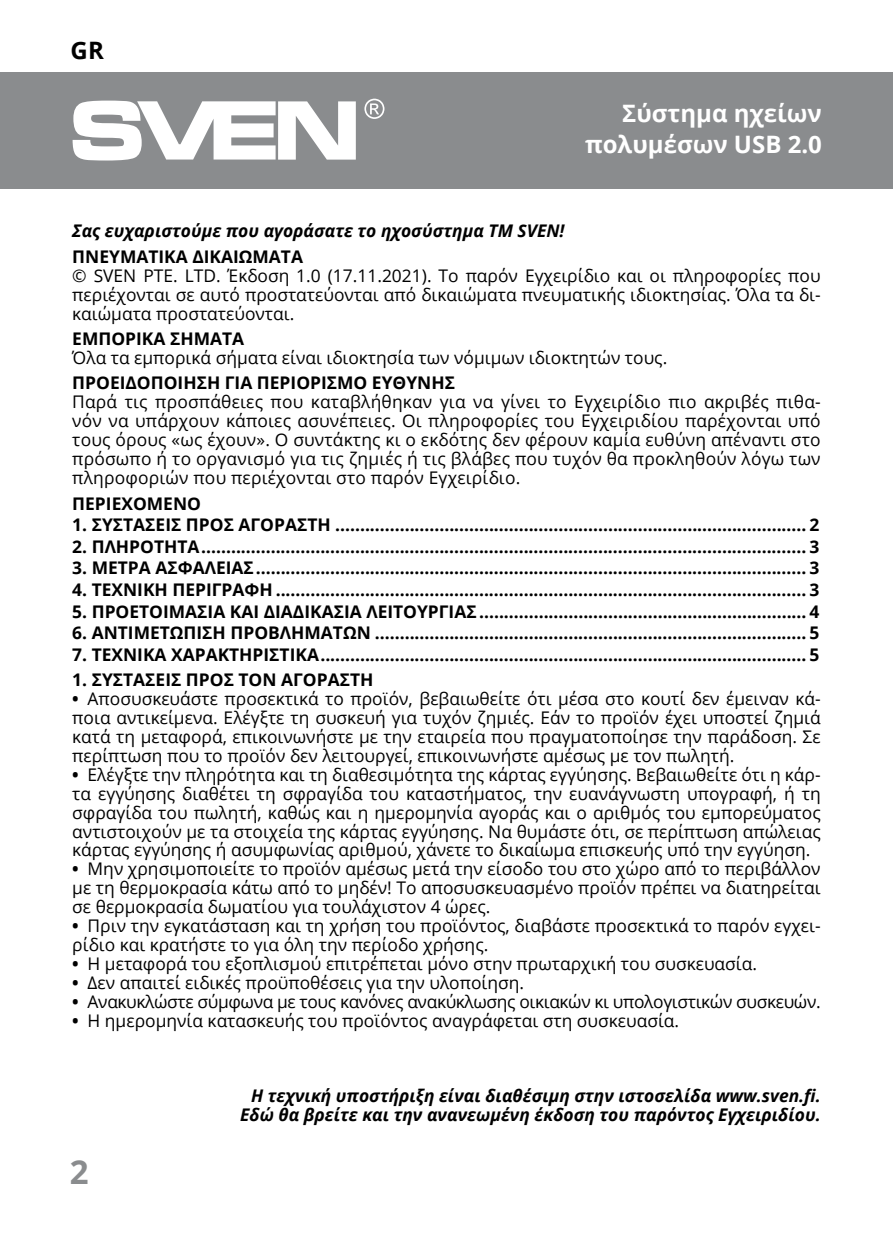
<style>
.page{position:relative;width:893px;height:1259px;background:#fff}
.page>*{position:absolute;margin:0;border:0;box-sizing:border-box;transform-origin:0 0}
.t1{font:700 33px "Open Sans";color:#8a8c8e}
.t2{font:700 24px/31.5px "Open Sans";color:#fff;text-align:right}
.t3{font:700 24px "Open Sans";color:#000}
.t4{font:17.4px/18.9px "Open Sans";color:#000;text-align:justify}
.t5{font:700 17.4px "Open Sans";color:#000}
.t6{font:italic 700 17.4px/18.9px "Open Sans";color:#000;text-align:right}
.t7{font:17.4px "Open Sans";letter-spacing:-.02em;color:#000}
.s1{font-weight:700}
</style>
<div class="page">
<div style="left:0;top:72px;width:893px;height:117px;background:#8a8c8e"></div>
<svg style="left:73px;top:101px;width:283px;height:59px"></svg>
<svg style="left:364px;top:99px;width:20px;height:20px"></svg>
<h2 class="t3" style="left:71px;top:34px;width:35px">GR</h2>
<h2 class="t2" style="left:585px;top:96px;width:238px">Σύστημα ηχείων πολυμέσων USB 2.0</h2>
<p class="t6" style="left:72px;top:221px;width:494px">Σας ευχαριστούμε που αγοράσατε το ηχοσύστημα ТМ SVEN!</p>
<p class="t5" style="left:72px;top:244px;width:232px">ΠΝΕΥΜΑΤΙΚΑ ΔΙΚΑΙΩΜΑΤΑ</p>
<p class="t4" style="left:72px;top:265px;width:750px">© SVEN PTE. LTD. Έκδοση 1.0 (17.11.2021). Το παρόν Εγχειρίδιο και οι πληροφορίες που περιέχονται σε αυτό προστατεύονται από δικαιώματα πνευματικής ιδιοκτησίας. Όλα τα δι&shy;καιώματα προστατεύονται.</p>
<p class="t5" style="left:72px;top:326px;width:173px">ΕΜΠΟΡΙΚΑ ΣΗΜΑΤΑ</p>
<p class="t4" style="left:72px;top:348px;width:596px">Όλα τα εμπορικά σήματα είναι ιδιοκτησία των νόμιμων ιδιοκτητών τους.</p>
<p class="t5" style="left:72px;top:371px;width:384px">ΠΡΟΕΙΔΟΠΟΙΗΣΗ ΓΙΑ ΠΕΡΙΟΡΙΣΜΟ ΕΥΘΥΝΗΣ</p>
<p class="t4" style="left:72px;top:392px;width:750px">Παρά τις προσπάθειες που καταβλήθηκαν για να γίνει το Εγχειρίδιο πιο ακριβές πιθα&shy;νόν να υπάρχουν κάποιες ασυνέπειες. Οι πληροφορίες του Εγχειριδίου παρέχονται υπό τους όρους «ως έχουν». Ο συντάκτης κι ο εκδότης δεν φέρουν καμία ευθύνη απέναντι στο πρόσωπο ή το οργανισμό για τις ζημιές ή τις βλάβες που τυχόν θα προκληθούν λόγω των πληροφοριών που περιέχονται στο παρόν Εγχειρίδιο.</p>
<p class="t5" style="left:72px;top:491px;width:130px">ΠΕΡΙΕΧΟΜΕΝΟ</p>
<p class="t5" style="left:72px;top:512px;width:748px">1. ΣΥΣΤΑΣΕΙΣ ΠΡΟΣ ΑΓΟΡΑΣΤΗ ............................................................................................... 2</p>
<p class="t5" style="left:72px;top:534px;width:748px">2. ΠΛΗΡΟΤΗΤΑ.......................................................................................................................... 3</p>
<p class="t5" style="left:72px;top:556px;width:748px">3. ΜΕΤΡΑ ΑΣΦΑΛΕΙΑΣ............................................................................................................... 3</p>
<p class="t5" style="left:72px;top:577px;width:748px">4. ΤΕΧΝΙΚΗ ΠΕΡΙΓΡΑΦΗ ........................................................................................................... 3</p>
<p class="t5" style="left:72px;top:599px;width:748px">5. ΠΡΟΕΤΟΙΜΑΣΙΑ ΚΑΙ ΔΙΑΔΙΚΑΣΙΑ ΛΕΙΤΟΥΡΓΙΑΣ.................................................................. 4</p>
<p class="t5" style="left:72px;top:620px;width:748px">6. ΑΝΤΙΜΕΤΩΠΙΣΗ ΠΡΟΒΛΗΜΑΤΩΝ ....................................................................................... 5</p>
<p class="t5" style="left:72px;top:642px;width:748px">7. ΤΕΧΝΙΚΑ ΧΑΡΑΚΤΗΡΙΣΤΙΚΑ.................................................................................................. 5</p>
<p class="t5" style="left:72px;top:667px;width:303px">1. ΣΥΣΤΑΣΕΙΣ ΠΡΟΣ ΤΟΝ ΑΓΟΡΑΣΤΗ</p>
<p class="t4" style="left:72px;top:689px;width:750px"><span class="s1">•</span> Αποσυσκευάστε προσεκτικά το προϊόν, βεβαιωθείτε ότι μέσα στο κουτί δεν έμειναν κά&shy;ποια αντικείμενα. Ελέγξτε τη συσκευή για τυχόν ζημιές. Εάν το προϊόν έχει υποστεί ζημιά κατά τη μεταφορά, επικοινωνήστε με την εταιρεία που πραγματοποίησε την παράδοση. Σε περίπτωση που το προϊόν δεν λειτουργεί, επικοινωνήστε αμέσως με τον πωλητή.</p>
<p class="t4" style="left:72px;top:764px;width:750px"><span class="s1">•</span> Ελέγξτε την πληρότητα και τη διαθεσιμότητα της κάρτας εγγύησης. Βεβαιωθείτε ότι η κάρ&shy;τα εγγύησης διαθέτει τη σφραγίδα του καταστήματος, την ευανάγνωστη υπογραφή, ή τη σφραγίδα του πωλητή, καθώς και η ημερομηνία αγοράς και ο αριθμός του εμπορεύματος αντιστοιχούν με τα στοιχεία της κάρτας εγγύησης. Να θυμάστε ότι, σε περίπτωση απώλειας κάρτας εγγύησης ή ασυμφωνίας αριθμού, χάνετε το δικαίωμα επισκευής υπό την εγγύηση.</p>
<p class="t4" style="left:72px;top:859px;width:750px"><span class="s1">•</span> Μην χρησιμοποιείτε το προϊόν αμέσως μετά την είσοδο του στο χώρο από το περιβάλλον με τη θερμοκρασία κάτω από το μηδέν! Το αποσυσκευασμένο προϊόν πρέπει να διατηρείται σε θερμοκρασία δωματίου για τουλάχιστον 4 ώρες.</p>
<p class="t4" style="left:72px;top:916px;width:750px"><span class="s1">•</span> Πριν την εγκατάσταση και τη χρήση του προϊόντος, διαβάστε προσεκτικά το παρόν εγχει&shy;ρίδιο και κρατήστε το για όλη την περίοδο χρήσης.</p>
<p class="t4" style="left:72px;top:953px;width:686px"><span class="s1">•</span> Η μεταφορά του εξοπλισμού επιτρέπεται μόνο στην πρωταρχική του συσκευασία.</p>
<p class="t4" style="left:72px;top:972px;width:453px"><span class="s1">•</span> Δεν απαιτεί ειδικές προϋποθέσεις για την υλοποίηση.</p>
<p class="t7" style="left:72px;top:989px;width:750px"><span class="s1">•</span> Ανακυκλώστε σύμφωνα με τους κανόνες ανακύκλωσης οικιακών κι υπολογιστικών συσκευών.</p>
<p class="t4" style="left:72px;top:1010px;width:608px"><span class="s1">•</span> Η ημερομηνία κατασκευής του προϊόντος αναγράφεται στη συσκευασία.</p>
<h1 class="t1" style="left:70px;top:1148px;width:20px">2</h1>
<p class="t6" style="left:240px;top:1085px;width:582px">Η τεχνική υποστήριξη είναι διαθέσιμη στην ιστοσελίδα www.sven.fi.<br>Εδώ θα βρείτε και την ανανεωμένη έκδοση του παρόντος Εγχειριδίου.</p>
</div>
